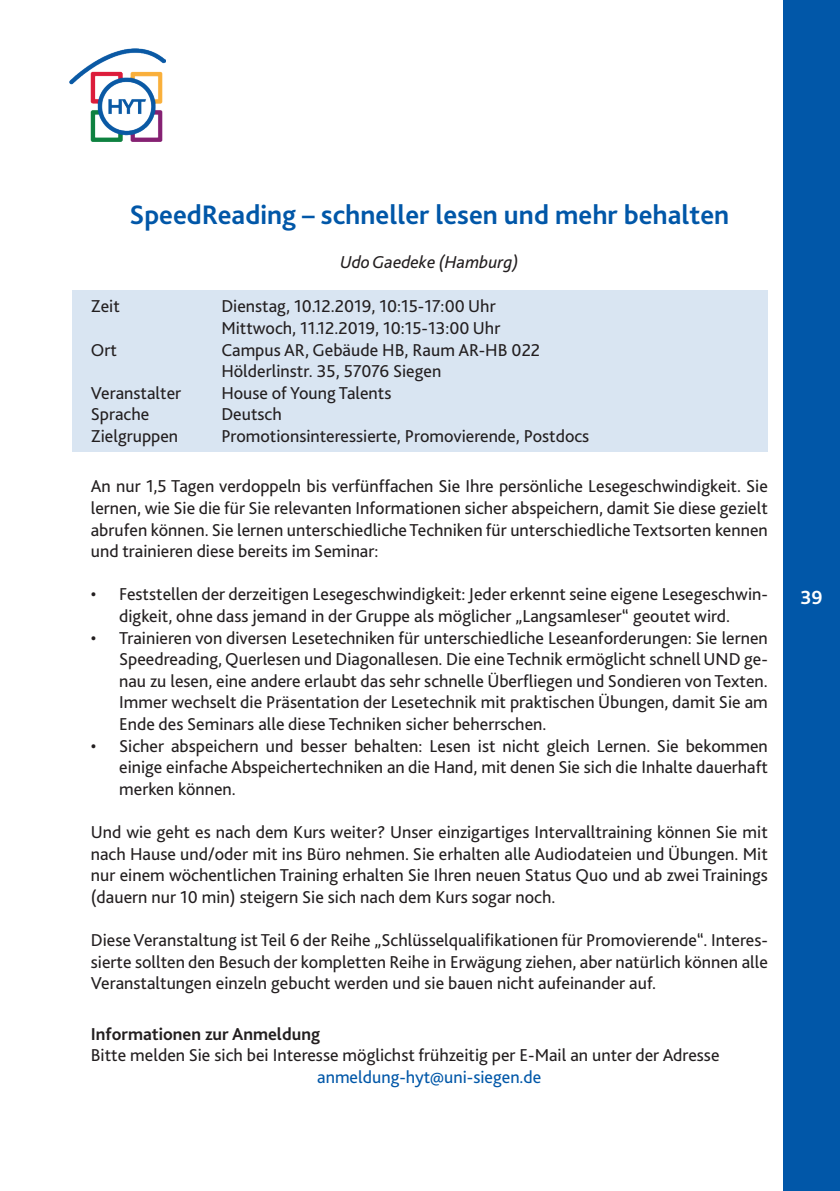
<style>
.page{position:relative;width:840px;height:1191px;background:#fff}
.page>*{position:absolute;margin:0;border:0;box-sizing:border-box;transform-origin:0 0}
.t1{font:700 28px "Bliss 2";color:#0157a8}
.t2{font:700 20px "Bliss 2";color:#fff}
.t3{font:18px/21.6px "Bliss 2";color:#231f20;text-align:justify}
.t4{font:18px "Bliss 2";color:#0157a8}
.t5{font:700 18px "Bliss 2";color:#231f20}
.t6{font:italic 18px "Bliss 2";color:#231f20}
</style>
<div class="page">
<div style="left:782px;top:0;width:57px;height:1191px;background:#0157a8"></div>
<img style="left:69px;top:48px;width:96px;height:94px">
<div style="left:72px;top:291px;width:695px;height:161px;background:#d9e5f2"></div>
<h1 class="t1" style="left:129px;top:197px;width:601px">SpeedReading – schneller lesen und mehr behalten</h1>
<p class="t6" style="left:340px;top:251px;width:180px">Udo Gaedeke (Hamburg)</p>
<p class="t3" style="left:91px;top:295px;width:31px">Zeit</p>
<p class="t3" style="left:221px;top:295px;width:280px">Dienstag, 10.12.2019, 10:15-17:00 Uhr<br>Mittwoch, 11.12.2019, 10:15-13:00 Uhr</p>
<p class="t3" style="left:91px;top:338px;width:28px">Ort</p>
<p class="t3" style="left:221px;top:338px;width:320px">Campus AR, Gebäude HB, Raum AR-HB 022<br>Hölderlinstr. 35, 57076 Siegen</p>
<p class="t3" style="left:91px;top:381px;width:92px">Veranstalter</p>
<p class="t3" style="left:221px;top:381px;width:171px">House of Young Talents</p>
<p class="t3" style="left:91px;top:403px;width:60px">Sprache</p>
<p class="t3" style="left:221px;top:403px;width:62px">Deutsch</p>
<p class="t3" style="left:91px;top:425px;width:89px">Zielgruppen</p>
<p class="t3" style="left:221px;top:425px;width:369px">Promotionsinteressierte, Promovierende, Postdocs</p>
<p class="t3" style="left:91px;top:475px;width:678px">An nur 1,5 Tagen verdoppeln bis verfünffachen Sie Ihre persönliche Lesegeschwindigkeit. Sie lernen, wie Sie die für Sie relevanten Informationen sicher abspeichern, damit Sie diese gezielt abrufen können. Sie lernen unterschiedliche Techniken für unterschiedliche Textsorten kennen und trainieren diese bereits im Seminar:</p>
<p class="t3" style="left:91px;top:583px;width:678px;text-align:center">• Feststellen der derzeitigen Lesegeschwindigkeit: Jeder erkennt seine eigene Lesegeschwin&shy;digkeit, ohne dass jemand in der Gruppe als möglicher „Langsamleser“ geoutet wird.</p>
<p class="t3" style="left:119px;top:626px;width:650px;text-indent:-28px">• Trainieren von diversen Lesetechniken für unterschiedliche Leseanforderungen: Sie lernen Speedreading, Querlesen und Diagonallesen. Die eine Technik ermöglicht schnell UND ge&shy;nau zu lesen, eine andere erlaubt das sehr schnelle Überfliegen und Sondieren von Texten.<br>Immer wechselt die Präsentation der Lesetechnik mit praktischen Übungen, damit Sie am Ende des Seminars alle diese Techniken sicher beherrschen.</p>
<p class="t3" style="left:119px;top:734px;width:650px;text-indent:-28px">• Sicher abspeichern und besser behalten: Lesen ist nicht gleich Lernen. Sie bekommen einige einfache Abspeichertechniken an die Hand, mit denen Sie sich die Inhalte dauerhaft merken können.</p>
<p class="t3" style="left:91px;top:821px;width:678px">Und wie geht es nach dem Kurs weiter? Unser einzigartiges Intervalltraining können Sie mit nach Hause und/oder mit ins Büro nehmen. Sie erhalten alle Audiodateien und Übungen. Mit nur einem wöchentlichen Training erhalten Sie Ihren neuen Status Quo und ab zwei Trainings (dauern nur 10 min) steigern Sie sich nach dem Kurs sogar noch.</p>
<p class="t3" style="left:91px;top:929px;width:678px">Diese Veranstaltung ist Teil 6 der Reihe „Schlüsselqualifikationen für Promovierende“. Interes&shy;sierte sollten den Besuch der kompletten Reihe in Erwägung ziehen, aber natürlich können alle Veranstaltungen einzeln gebucht werden und sie bauen nicht aufeinander auf.</p>
<p class="t5" style="left:91px;top:1022px;width:231px">Informationen zur Anmeldung</p>
<p class="t3" style="left:91px;top:1044px;width:630px">Bitte melden Sie sich bei Interesse möglichst frühzeitig per E-Mail an unter der Adresse</p>
<p class="t4" style="left:317px;top:1065px;width:226px">anmeldung-hyt@uni-siegen.de</p>
<p class="t2" style="left:800px;top:585px;width:24px">39</p>
</div>
